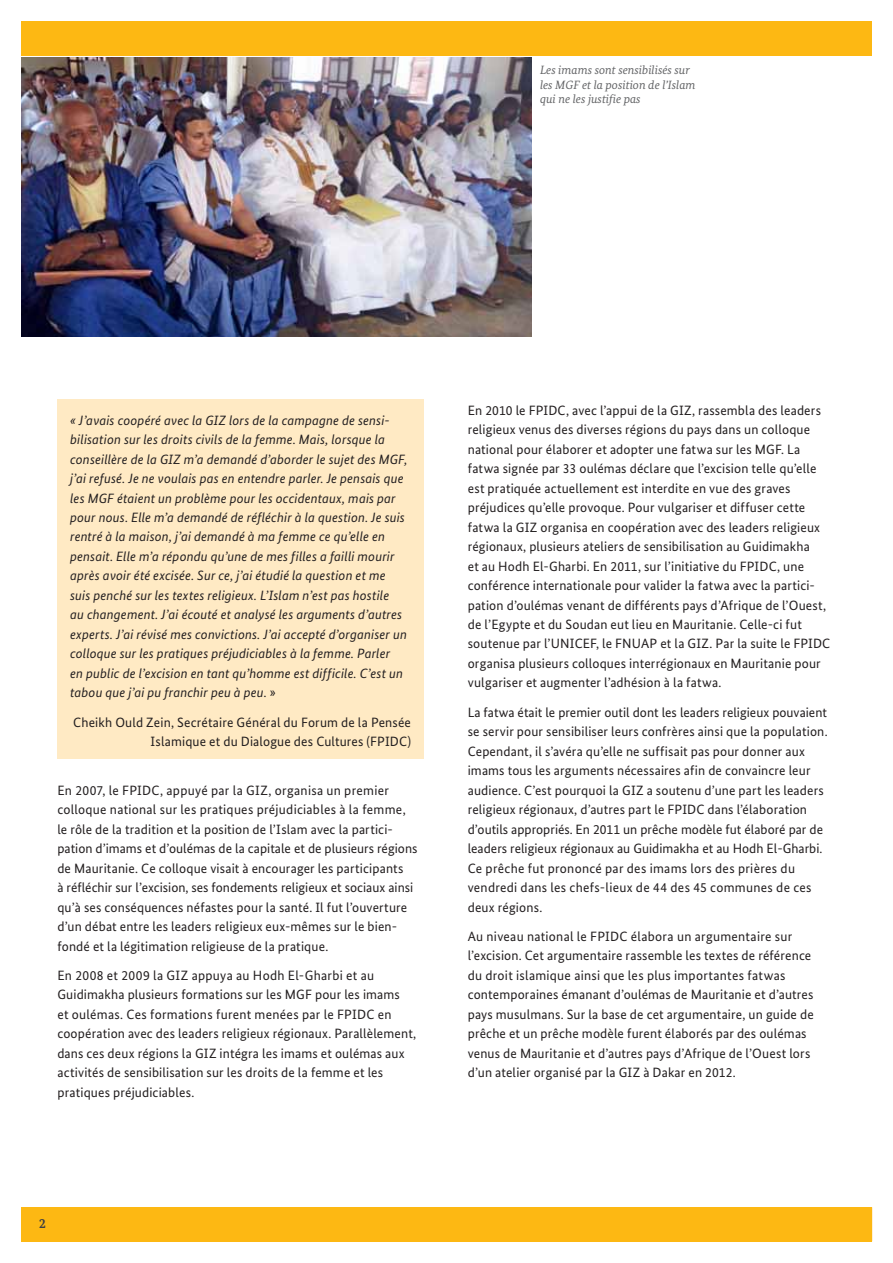
<style>
.page{position:relative;width:893px;height:1263px;background:#fff}
.page>*{position:absolute;margin:0;border:0;box-sizing:border-box;transform-origin:0 0}
.t1{font:13.5px/19.5px "Bundes Sans";letter-spacing:.01em;color:#231f20}
.t2{font:italic 13.5px/19.5px "Bundes Sans";letter-spacing:.01em;color:#231f20}
.t3{font:700 13.5px "Bundes Serif";color:#404041}
.t4{font:italic 12px/14.4px "Bundes Serif";color:#636466}
.s1{font-style:normal}
</style>
<div class="page">
<div style="left:21px;top:21px;width:850px;height:35px;background:#fdb813"></div>
<div style="left:21px;top:1207px;width:850px;height:34px;background:#fdb813"></div>
<div style="left:57px;top:400px;width:367px;height:359px;background:#ffeac4"></div>
<img style="left:21px;top:58px;width:510px;height:278px">
<p class="t4" style="left:540px;top:64px;width:157px">Les imams sont sensibilisés sur les MGF et la position de l’Islam qui ne les justifie pas</p>
<p class="t2" style="left:70px;top:411px;width:339px">« J’avais coopéré avec la GIZ lors de la campagne de sensi&shy;bilisation sur les droits civils de la femme. Mais, lorsque la conseillère de la GIZ m’a demandé d’aborder le sujet des MGF, j’ai refusé. Je ne voulais pas en entendre parler. Je pensais que les MGF étaient un problème pour les occidentaux, mais par pour nous. Elle m’a demandé de réfléchir à la question. Je suis rentré à la maison, j’ai demandé à ma femme ce qu’elle en pensait. Elle m’a répondu qu’une de mes filles a failli mourir après avoir été excisée. Sur ce, j’ai étudié la question et me suis penché sur les textes religieux. L’Islam n’est pas hostile<br>au changement. J’ai écouté et analysé les arguments d’autres experts. J’ai révisé mes convictions. J’ai accepté d’organiser un colloque sur les pratiques préjudiciables à la femme. Parler<br>en public de l’excision en tant qu’homme est difficile. C’est un tabou que j’ai pu franchir peu à peu. <span class="s1">»</span></p>
<p class="t1" style="left:73px;top:713px;width:339px;text-align:right">Cheikh Ould Zein, Secrétaire Général du Forum de la Pensée<br>Islamique et du Dialogue des Cultures (FPIDC)</p>
<p class="t1" style="left:57px;top:782px;width:361px">En 2007, le FPIDC, appuyé par la GIZ, organisa un premier colloque national sur les pratiques préjudiciables à la femme, le rôle de la tradition et la position de l’Islam avec la partici&shy;pation d’imams et d’oulémas de la capitale et de plusieurs régions de Mauritanie. Ce colloque visait à encourager les participants<br>à réfléchir sur l’excision, ses fondements religieux et sociaux ainsi qu’à ses conséquences néfastes pour la santé. Il fut l’ouverture d’un débat entre les leaders religieux eux-mêmes sur le bien&shy;fondé et la légitimation religieuse de la pratique.</p>
<p class="t1" style="left:57px;top:967px;width:360px">En 2008 et 2009 la GIZ appuya au Hodh El-Gharbi et au Guidimakha plusieurs formations sur les MGF pour les imams<br>et oulémas. Ces formations furent menées par le FPIDC en coopération avec des leaders religieux régionaux. Parallèlement, dans ces deux régions la GIZ intégra les imams et oulémas aux activités de sensibilisation sur les droits de la femme et les pratiques préjudiciables.</p>
<p class="t3" style="left:39px;top:1218px;width:8px">2</p>
<p class="t1" style="left:468px;top:401px;width:364px">En 2010 le FPIDC, avec l’appui de la GIZ, rassembla des leaders religieux venus des diverses régions du pays dans un colloque national pour élaborer et adopter une fatwa sur les MGF. La fatwa signée par 33 oulémas déclare que l’excision telle qu’elle est pratiquée actuellement est interdite en vue des graves préjudices qu’elle provoque. Pour vulgariser et diffuser cette fatwa la GIZ organisa en coopération avec des leaders religieux régionaux, plusieurs ateliers de sensibilisation au Guidimakha<br>et au Hodh El-Gharbi. En 2011, sur l’initiative du FPIDC, une conférence internationale pour valider la fatwa avec la partici&shy;pation d’oulémas venant de différents pays d’Afrique de l’Ouest, de l’Egypte et du Soudan eut lieu en Mauritanie. Celle-ci fut soutenue par l’UNICEF, le FNUAP et la GIZ. Par la suite le FPIDC organisa plusieurs colloques interrégionaux en Mauritanie pour vulgariser et augmenter l’adhésion à la fatwa.</p>
<p class="t1" style="left:468px;top:703px;width:361px">La fatwa était le premier outil dont les leaders religieux pouvaient se servir pour sensibiliser leurs confrères ainsi que la population.<br>Cependant, il s’avéra qu’elle ne suffisait pas pour donner aux imams tous les arguments nécessaires afin de convaincre leur audience. C’est pourquoi la GIZ a soutenu d’une part les leaders religieux régionaux, d’autres part le FPIDC dans l’élaboration d’outils appropriés. En 2011 un prêche modèle fut élaboré par de leaders religieux régionaux au Guidimakha et au Hodh El-Gharbi.<br>Ce prêche fut prononcé par des imams lors des prières du vendredi dans les chefs-lieux de 44 des 45 communes de ces deux régions.</p>
<p class="t1" style="left:468px;top:928px;width:347px">Au niveau national le FPIDC élabora un argumentaire sur l’excision. Cet argumentaire rassemble les textes de référence du droit islamique ainsi que les plus importantes fatwas contemporaines émanant d’oulémas de Mauritanie et d’autres pays musulmans. Sur la base de cet argumentaire, un guide de prêche et un prêche modèle furent élaborés par des oulémas venus de Mauritanie et d’autres pays d’Afrique de l’Ouest lors d’un atelier organisé par la GIZ à Dakar en 2012.</p>
</div>
